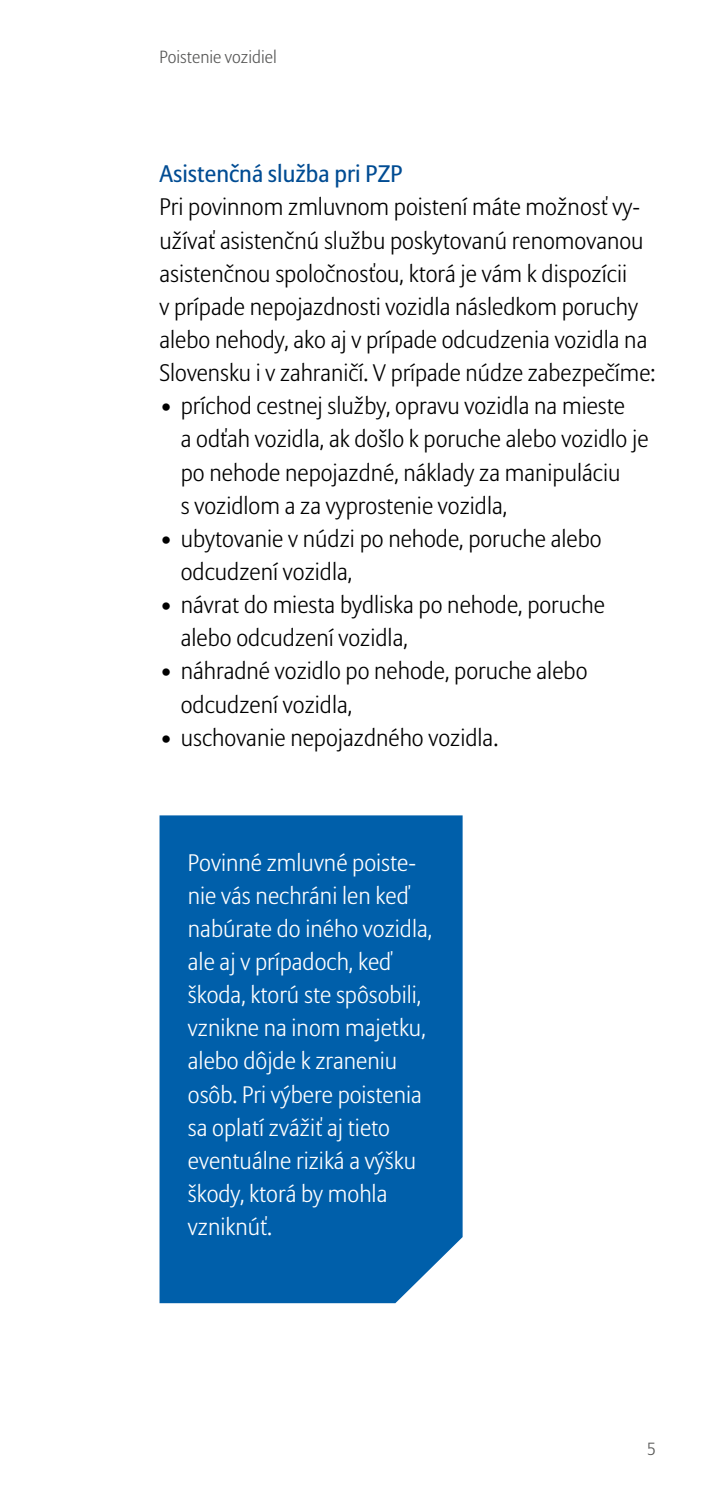
<style>
.page{position:relative;width:709px;height:1489px;background:#fff}
.page>*{position:absolute;margin:0;border:0;box-sizing:border-box;transform-origin:0 0}
.t1{font:300 23.75px/33.2px "Allianz Sans";color:#000}
.t2{font:300 23.75px/33.2px "Allianz Sans";color:#fff}
.t3{font:23.75px "Allianz Sans";color:#004c93}
.t4{font:300 17.5px "Allianz Sans";color:#575756}
.s1{font-weight:700}
</style>
<div class="page">
<div style="left:159px;top:815px;width:303px;height:488px;background:#005faa"></div>
<p class="t4" style="left:159px;top:46px;width:119px">Poistenie vozidiel</p>
<p class="t3" style="left:159px;top:160px;width:244px">Asistenčná služba pri PZP</p>
<p class="t1" style="left:159px;top:192px;width:497px">Pri povinnom zmluvnom poistení máte možnosť vy&shy;užívať asistenčnú službu poskytovanú renomovanou asistenčnou spoločnosťou, ktorá je vám k dispozícii<br>v prípade nepojazdnosti vozidla následkom poruchy alebo nehody, ako aj v prípade odcudzenia vozidla na Slovensku i v zahraničí. V prípade núdze zabezpečíme:</p>
<p class="t1" style="left:181px;top:390px;width:469px;text-indent:-21px"><span class="s1">•</span> príchod cestnej služby, opravu vozidla na mieste<br>a odťah vozidla, ak došlo k poruche alebo vozidlo je po nehode nepojazdné, náklady za manipuláciu<br>s vozidlom a za vyprostenie vozidla,</p>
<p class="t1" style="left:181px;top:523px;width:422px;text-indent:-21px"><span class="s1">•</span> ubytovanie v núdzi po nehode, poruche alebo odcudzení vozidla,</p>
<p class="t1" style="left:181px;top:589px;width:425px;text-indent:-21px"><span class="s1">•</span> návrat do miesta bydliska po nehode, poruche alebo odcudzení vozidla,</p>
<p class="t1" style="left:181px;top:655px;width:408px;text-indent:-21px"><span class="s1">•</span> náhradné vozidlo po nehode, poruche alebo odcudzení vozidla,</p>
<p class="t1" style="left:159px;top:721px;width:340px"><span class="s1">•</span> uschovanie nepojazdného vozidla.</p>
<p class="t2" style="left:188px;top:846px;width:246px">Povinné zmluvné poiste&shy;nie vás nechráni len keď nabúrate do iného vozidla, ale aj v prípadoch, keď škoda, ktorú ste spôsobili, vznikne na inom majetku, alebo dôjde k zraneniu osôb. Pri výbere poistenia sa oplatí zvážiť aj tieto eventuálne riziká a výšku škody, ktorá by mohla vzniknúť.</p>
<p class="t4" style="left:647px;top:1438px;width:10px">5</p>
</div>
